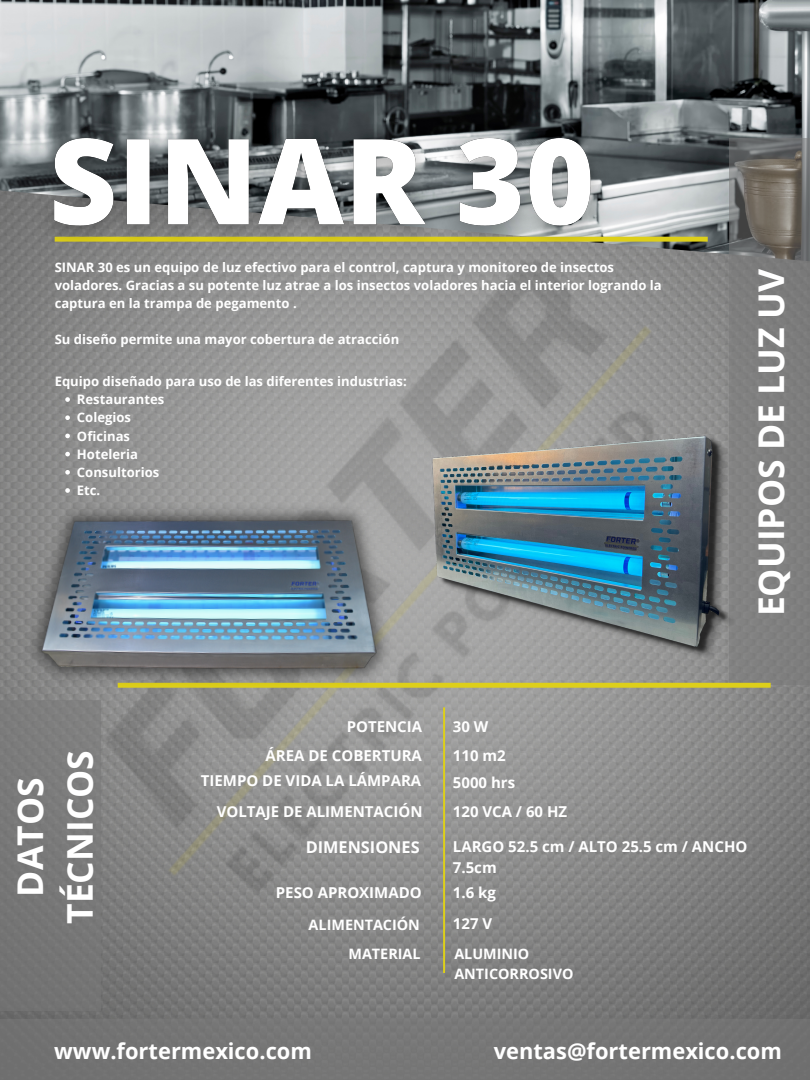
<style>
.page{position:relative;width:810px;height:1080px;background:#fff}
.page>*{position:absolute;margin:0;border:0;box-sizing:border-box;transform-origin:0 0}
.t1{font:700 35.5px/49.6px "Open Sans";color:#fff;text-align:center}
.t2{font:700 21.88px "Open Sans";color:#fff}
.t3{font:700 16.31px "Open Sans";color:#fff}
.t4{font:700 15px/28.9px "Open Sans";color:#fff}
.t5{font:700 14.38px/19.7px "Open Sans";color:#fff}
.t6{font:700 13.06px/18.2px "Open Sans";color:#fff}
</style>
<div class="page">
<img style="left:0;top:272px;width:810px;height:747px">
<img style="left:16px;top:272px;width:754px;height:713px">
<img style="left:0;top:0;width:810px;height:272px">
<svg style="left:624px;top:237px;width:84px;height:5px"></svg>
<svg style="left:729px;top:138px;width:81px;height:547px;background:#7b7a79"></svg>
<svg style="left:399px;top:683px;width:372px;height:5px;background:#d8cb21"></svg>
<div style="left:0;top:700px;width:101px;height:311px;background:#797979"></div>
<svg style="left:443px;top:707px;width:2px;height:266px"></svg>
<div style="left:0;top:1019px;width:810px;height:61px;background:#797979"></div>
<svg style="left:65px;top:397px;width:5px;height:5px"></svg>
<svg style="left:65px;top:415px;width:5px;height:5px"></svg>
<svg style="left:65px;top:434px;width:5px;height:4px"></svg>
<svg style="left:65px;top:452px;width:5px;height:4px"></svg>
<svg style="left:65px;top:470px;width:5px;height:5px"></svg>
<img style="left:18px;top:490px;width:381px;height:210px">
<img style="left:432px;top:436px;width:303px;height:224px">
<img style="left:21px;top:74px;width:603px;height:219px">
<p class="t6" style="left:55px;top:257px;width:609px">SINAR 30 es un equipo de luz efectivo para el control, captura y monitoreo de insectos voladores. Gracias a su potente luz atrae a los insectos voladores hacia el interior logrando la captura en la trampa de pegamento .</p>
<p class="t6" style="left:55px;top:330px;width:346px">Su diseño permite una mayor cobertura de atracción</p>
<p class="t6" style="left:55px;top:372px;width:354px">Equipo diseñado para uso de las diferentes industrias:</p>
<p class="t6" style="left:77px;top:390px;width:89px">Restaurantes<br>Colegios<br>Oficinas<br>Hoteleria<br>Consultorios<br>Etc.</p>
<h1 class="t1" style="left:746px;top:616px;width:349px;rotate:-90deg">EQUIPOS DE LUZ UV</h1>
<h1 class="t1" style="left:5px;top:924px;width:175px;rotate:-90deg">DATOS<br>TÉCNICOS</h1>
<p class="t4" style="left:266px;top:712px;width:158px;text-align:right">POTENCIA<br>ÁREA DE COBERTURA</p>
<p class="t4" style="left:201px;top:765px;width:223px;line-height:30.2px;text-align:right">TIEMPO DE VIDA LA LÁMPARA<br>VOLTAJE DE ALIMENTACIÓN</p>
<p class="t3" style="left:306px;top:836px;width:115px">DIMENSIONES</p>
<p class="t4" style="left:276px;top:878px;width:147px">PESO APROXIMADO</p>
<p class="t5" style="left:309px;top:914px;width:113px">ALIMENTACIÓN</p>
<p class="t4" style="left:453px;top:712px;width:54px;line-height:29.3px">30 W<br>110 m2</p>
<p class="t4" style="left:453px;top:768px;width:116px">5000 hrs<br>120 VCA / 60 HZ</p>
<p class="t4" style="left:453px;top:836px;width:296px;line-height:20.6px">LARGO 52.5 cm / ALTO 25.5 cm / ANCHO<br>7.5cm</p>
<p class="t4" style="left:453px;top:877px;width:45px;line-height:31.2px">1.6 kg<br>127 V</p>
<p class="t5" style="left:349px;top:943px;width:74px">MATERIAL</p>
<p class="t5" style="left:454px;top:944px;width:121px">ALUMINIO<br>ANTICORROSIVO</p>
<h2 class="t2" style="left:54px;top:1035px;width:259px">www.fortermexico.com</h2>
<h2 class="t2" style="left:494px;top:1035px;width:290px">ventas@fortermexico.com</h2>
</div>
